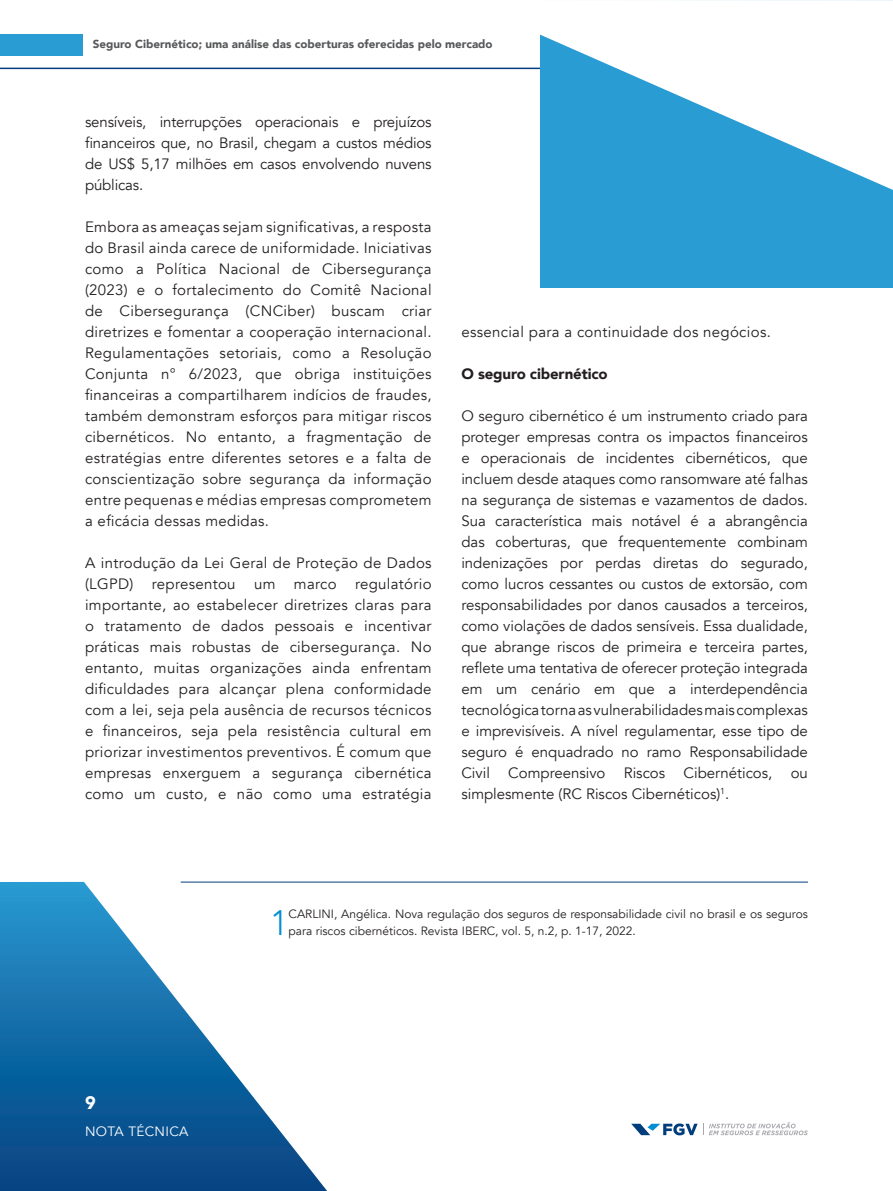
<style>
.page{position:relative;width:893px;height:1191px;background:#fff}
.page>*{position:absolute;margin:0;border:0;box-sizing:border-box;transform-origin:0 0}
.RODAPE{font:300 35.25px "Avenir";color:#068ed0}
.t1{font:900 18px "Avenir";color:#fff}
.Corpo_de_texto{font:15px/21px "Avenir";letter-spacing:.02em;color:#231f20;text-align:justify}
.Corpo_de_texto-2{font:900 15px "Avenir";letter-spacing:-.01em;color:#231f20}
.t2{font:13.5px "Avenir";letter-spacing:.025em;color:#fff}
.RODAPE-2{font:12px/16.5px "Avenir";color:#231f20}
.t3{font:900 11.55px "Avenir";color:#57585a}
</style>
<div class="page">
<hr style="left:0;top:68px;width:893px;height:1px;background:#013d7d">
<div style="left:0;top:34px;width:83px;height:21px;background:#289cd3"></div>
<div style="left:541px;top:0;width:352px;height:288px;background:#289cd3"></div>
<svg style="left:461px;top:0;width:432px;height:190px;fill:#fff"></svg>
<hr style="left:181px;top:882px;width:627px;height:1px;background:#013d7d">
<svg style="left:0;top:882px;width:343px;height:309px"></svg>
<svg style="left:631px;top:1122px;width:177px;height:13px"></svg>
<p class="t3" style="left:93px;top:34px;width:401px">Seguro Cibernético; uma análise das coberturas oferecidas pelo mercado</p>
<p class="Corpo_de_texto" style="left:85px;top:112px;width:348px">sensíveis, interrupções operacionais e prejuízos financeiros que, no Brasil, chegam a custos médios de US$ 5,17 milhões em casos envolvendo nuvens públicas.</p>
<p class="Corpo_de_texto" style="left:85px;top:217px;width:348px">Embora as ameaças sejam significativas, a resposta do Brasil ainda carece de uniformidade. Iniciativas como a Política Nacional de Cibersegurança (2023) e o fortalecimento do Comitê Nacional de Cibersegurança (CNCiber) buscam criar diretrizes e fomentar a cooperação internacional.<br>Regulamentações setoriais, como a Resolução Conjunta n° 6/2023, que obriga instituições financeiras a compartilharem indícios de fraudes, também demonstram esforços para mitigar riscos cibernéticos. No entanto, a fragmentação de estratégias entre diferentes setores e a falta de conscientização sobre segurança da informação entre pequenas e médias empresas comprometem a eficácia dessas medidas.</p>
<p class="Corpo_de_texto" style="left:85px;top:553px;width:348px">A introdução da Lei Geral de Proteção de Dados (LGPD) representou um marco regulatório importante, ao estabelecer diretrizes claras para o tratamento de dados pessoais e incentivar práticas mais robustas de cibersegurança. No entanto, muitas organizações ainda enfrentam dificuldades para alcançar plena conformidade com a lei, seja pela ausência de recursos técnicos e financeiros, seja pela resistência cultural em priorizar investimentos preventivos. É comum que empresas enxerguem a segurança cibernética como um custo, e não como uma estratégia</p>
<p class="Corpo_de_texto" style="left:461px;top:322px;width:311px">essencial para a continuidade dos negócios.</p>
<p class="Corpo_de_texto-2" style="left:461px;top:361px;width:148px">O seguro cibernético</p>
<p class="Corpo_de_texto" style="left:461px;top:406px;width:348px">O seguro cibernético é um instrumento criado para proteger empresas contra os impactos financeiros e operacionais de incidentes cibernéticos, que incluem desde ataques como ransomware até falhas na segurança de sistemas e vazamentos de dados.<br>Sua característica mais notável é a abrangência das coberturas, que frequentemente combinam indenizações por perdas diretas do segurado, como lucros cessantes ou custos de extorsão, com responsabilidades por danos causados a terceiros, como violações de dados sensíveis. Essa dualidade, que abrange riscos de primeira e terceira partes, reflete uma tentativa de oferecer proteção integrada em um cenário em que a interdependência tecnológica torna as vulnerabilidades mais complexas e imprevisíveis. A nível regulamentar, esse tipo de seguro é enquadrado no ramo Responsabilidade Civil Compreensivo Riscos Cibernéticos, ou simplesmente (RC Riscos Cibernéticos)<sup>1</sup>.</p>
<p class="t1" style="left:85px;top:1087px;width:12px">9</p>
<p class="t2" style="left:85px;top:1123px;width:105px">NOTA TÉCNICA</p>
<p class="RODAPE" style="left:270px;top:901px;width:20px">1</p>
<p class="RODAPE-2" style="left:289px;top:906px;width:521px">CARLINI, Angélica. Nova regulação dos seguros de responsabilidade civil no brasil e os seguros para riscos cibernéticos. Revista IBERC, vol. 5, n.2, p. 1-17, 2022.</p>
</div>
